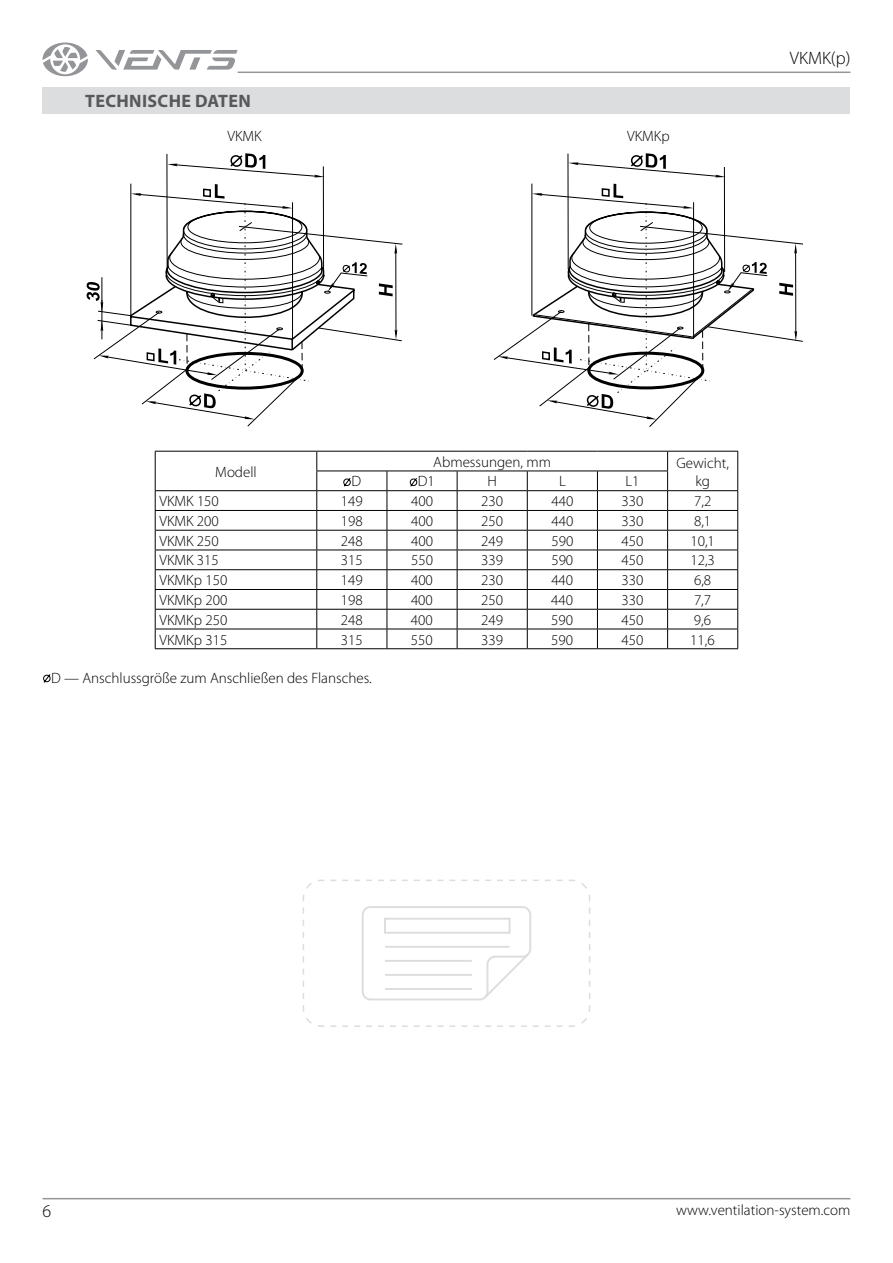
<style>
.page{position:relative;width:893px;height:1263px;background:#fff}
.page>*{position:absolute;margin:0;border:0;box-sizing:border-box;transform-origin:0 0}
.t1{font:700 18px "Myriad Pro";letter-spacing:.02em;color:#58595b}
.t2{font:300 18px "Myriad Pro";color:#000}
.t3{font:300 15px "Myriad Pro";color:#000}
</style>
<div class="page">
<hr style="left:43px;top:1198px;width:807px;height:1px;background:#939598">
<hr style="left:238px;top:72px;width:612px;height:1px;background:#939598">
<svg style="left:95px;top:50px;width:143px;height:20px"></svg>
<svg style="left:43px;top:43px;width:45px;height:33px"></svg>
<svg style="left:87px;top:153px;width:315px;height:273px"></svg>
<svg style="left:494px;top:153px;width:309px;height:274px"></svg>
<svg style="left:155px;top:452px;width:1px;height:196px"></svg>
<svg style="left:316px;top:452px;width:1px;height:196px"></svg>
<svg style="left:387px;top:472px;width:1px;height:176px"></svg>
<svg style="left:457px;top:472px;width:1px;height:176px"></svg>
<svg style="left:527px;top:472px;width:1px;height:176px"></svg>
<svg style="left:597px;top:472px;width:1px;height:176px"></svg>
<svg style="left:667px;top:452px;width:1px;height:196px"></svg>
<svg style="left:737px;top:452px;width:1px;height:196px"></svg>
<hr style="left:155px;top:451px;width:162px;height:1px;background:#000">
<hr style="left:317px;top:451px;width:70px;height:1px;background:#000">
<hr style="left:387px;top:451px;width:70px;height:1px;background:#000">
<hr style="left:457px;top:451px;width:70px;height:1px;background:#000">
<hr style="left:527px;top:451px;width:70px;height:1px;background:#000">
<hr style="left:597px;top:451px;width:71px;height:1px;background:#000">
<hr style="left:668px;top:451px;width:70px;height:1px;background:#000">
<hr style="left:155px;top:490px;width:162px;height:1px;background:#000">
<hr style="left:316px;top:471px;width:71px;height:1px;background:#000">
<hr style="left:387px;top:471px;width:70px;height:1px;background:#000">
<hr style="left:457px;top:471px;width:70px;height:1px;background:#000">
<hr style="left:527px;top:471px;width:70px;height:1px;background:#000">
<hr style="left:597px;top:471px;width:71px;height:1px;background:#000">
<hr style="left:668px;top:490px;width:70px;height:1px;background:#000">
<hr style="left:317px;top:490px;width:70px;height:1px;background:#000">
<hr style="left:387px;top:490px;width:70px;height:1px;background:#000">
<hr style="left:457px;top:490px;width:70px;height:1px;background:#000">
<hr style="left:527px;top:490px;width:70px;height:1px;background:#000">
<hr style="left:597px;top:490px;width:71px;height:1px;background:#000">
<hr style="left:155px;top:510px;width:162px;height:1px;background:#000">
<hr style="left:317px;top:510px;width:70px;height:1px;background:#000">
<hr style="left:387px;top:510px;width:70px;height:1px;background:#000">
<hr style="left:457px;top:510px;width:70px;height:1px;background:#000">
<hr style="left:527px;top:510px;width:70px;height:1px;background:#000">
<hr style="left:597px;top:510px;width:71px;height:1px;background:#000">
<hr style="left:668px;top:510px;width:70px;height:1px;background:#000">
<hr style="left:155px;top:530px;width:162px;height:1px;background:#000">
<hr style="left:317px;top:530px;width:70px;height:1px;background:#000">
<hr style="left:387px;top:530px;width:70px;height:1px;background:#000">
<hr style="left:457px;top:530px;width:70px;height:1px;background:#000">
<hr style="left:527px;top:530px;width:70px;height:1px;background:#000">
<hr style="left:597px;top:530px;width:71px;height:1px;background:#000">
<hr style="left:668px;top:530px;width:70px;height:1px;background:#000">
<hr style="left:155px;top:550px;width:162px;height:1px;background:#000">
<hr style="left:317px;top:550px;width:70px;height:1px;background:#000">
<hr style="left:387px;top:550px;width:70px;height:1px;background:#000">
<hr style="left:457px;top:550px;width:70px;height:1px;background:#000">
<hr style="left:527px;top:550px;width:70px;height:1px;background:#000">
<hr style="left:597px;top:550px;width:71px;height:1px;background:#000">
<hr style="left:668px;top:550px;width:70px;height:1px;background:#000">
<hr style="left:155px;top:569px;width:162px;height:1px;background:#000">
<hr style="left:317px;top:569px;width:70px;height:1px;background:#000">
<hr style="left:387px;top:569px;width:70px;height:1px;background:#000">
<hr style="left:457px;top:569px;width:70px;height:1px;background:#000">
<hr style="left:527px;top:569px;width:70px;height:1px;background:#000">
<hr style="left:597px;top:569px;width:71px;height:1px;background:#000">
<hr style="left:668px;top:569px;width:70px;height:1px;background:#000">
<hr style="left:155px;top:589px;width:162px;height:1px;background:#000">
<hr style="left:317px;top:589px;width:70px;height:1px;background:#000">
<hr style="left:387px;top:589px;width:70px;height:1px;background:#000">
<hr style="left:457px;top:589px;width:70px;height:1px;background:#000">
<hr style="left:527px;top:589px;width:70px;height:1px;background:#000">
<hr style="left:597px;top:589px;width:71px;height:1px;background:#000">
<hr style="left:668px;top:589px;width:70px;height:1px;background:#000">
<hr style="left:155px;top:609px;width:162px;height:1px;background:#000">
<hr style="left:317px;top:609px;width:70px;height:1px;background:#000">
<hr style="left:387px;top:609px;width:70px;height:1px;background:#000">
<hr style="left:457px;top:609px;width:70px;height:1px;background:#000">
<hr style="left:527px;top:609px;width:70px;height:1px;background:#000">
<hr style="left:597px;top:609px;width:71px;height:1px;background:#000">
<hr style="left:668px;top:609px;width:70px;height:1px;background:#000">
<hr style="left:155px;top:629px;width:162px;height:1px;background:#000">
<hr style="left:317px;top:629px;width:70px;height:1px;background:#000">
<hr style="left:387px;top:629px;width:70px;height:1px;background:#000">
<hr style="left:457px;top:629px;width:70px;height:1px;background:#000">
<hr style="left:527px;top:629px;width:70px;height:1px;background:#000">
<hr style="left:597px;top:629px;width:71px;height:1px;background:#000">
<hr style="left:668px;top:629px;width:70px;height:1px;background:#000">
<hr style="left:155px;top:648px;width:162px;height:1px;background:#000">
<hr style="left:317px;top:648px;width:70px;height:1px;background:#000">
<hr style="left:387px;top:648px;width:70px;height:1px;background:#000">
<hr style="left:457px;top:648px;width:70px;height:1px;background:#000">
<hr style="left:527px;top:648px;width:70px;height:1px;background:#000">
<hr style="left:597px;top:648px;width:71px;height:1px;background:#000">
<hr style="left:668px;top:648px;width:70px;height:1px;background:#000">
<svg style="left:343px;top:478px;width:8px;height:8px"></svg>
<svg style="left:410px;top:478px;width:7px;height:8px"></svg>
<svg style="left:43px;top:674px;width:7px;height:9px"></svg>
<div style="left:43px;top:87px;width:807px;height:27px;background:#dcddde"></div>
<svg style="left:302px;top:879px;width:289px;height:148px"></svg>
<p class="t1" style="left:85px;top:89px;width:167px">TECHNISCHE DATEN</p>
<p class="t3" style="left:227px;top:128px;width:36px">VKMK</p>
<p class="t3" style="left:627px;top:128px;width:44px">VKMKp</p>
<p class="t2" style="left:790px;top:48px;width:62px">VKMK(p)</p>
<p class="t3" style="left:215px;top:463px;width:43px">Modell</p>
<p class="t3" style="left:433px;top:453px;width:119px">Abmessungen, mm</p>
<p class="t3" style="left:676px;top:454px;width:54px">Gewicht,</p>
<p class="t3" style="left:351px;top:473px;width:11px">D</p>
<p class="t3" style="left:418px;top:473px;width:19px">D1</p>
<p class="t3" style="left:487px;top:473px;width:11px">H</p>
<p class="t3" style="left:559px;top:473px;width:8px">L</p>
<p class="t3" style="left:625px;top:473px;width:16px">L1</p>
<p class="t3" style="left:695px;top:472px;width:16px">kg</p>
<p class="t3" style="left:159px;top:493px;width:61px">VKMK 150</p>
<p class="t3" style="left:341px;top:493px;width:23px">149</p>
<p class="t3" style="left:411px;top:493px;width:23px">400</p>
<p class="t3" style="left:481px;top:493px;width:23px">230</p>
<p class="t3" style="left:551px;top:493px;width:23px">440</p>
<p class="t3" style="left:622px;top:493px;width:23px">330</p>
<p class="t3" style="left:694px;top:493px;width:19px">7,2</p>
<p class="t3" style="left:159px;top:513px;width:61px">VKMK 200</p>
<p class="t3" style="left:341px;top:513px;width:23px">198</p>
<p class="t3" style="left:411px;top:513px;width:23px">400</p>
<p class="t3" style="left:481px;top:513px;width:23px">250</p>
<p class="t3" style="left:551px;top:513px;width:23px">440</p>
<p class="t3" style="left:621px;top:513px;width:23px">330</p>
<p class="t3" style="left:694px;top:513px;width:19px">8,1</p>
<p class="t3" style="left:159px;top:532px;width:61px">VKMK 250</p>
<p class="t3" style="left:341px;top:532px;width:23px">248</p>
<p class="t3" style="left:411px;top:532px;width:23px">400</p>
<p class="t3" style="left:481px;top:532px;width:23px">249</p>
<p class="t3" style="left:551px;top:532px;width:23px">590</p>
<p class="t3" style="left:621px;top:532px;width:23px">450</p>
<p class="t3" style="left:690px;top:532px;width:26px">10,1</p>
<p class="t3" style="left:159px;top:552px;width:61px">VKMK 315</p>
<p class="t3" style="left:341px;top:552px;width:23px">315</p>
<p class="t3" style="left:411px;top:552px;width:23px">550</p>
<p class="t3" style="left:481px;top:552px;width:23px">339</p>
<p class="t3" style="left:551px;top:552px;width:23px">590</p>
<p class="t3" style="left:621px;top:552px;width:23px">450</p>
<p class="t3" style="left:690px;top:552px;width:26px">12,3</p>
<p class="t3" style="left:159px;top:572px;width:69px">VKMKp 150</p>
<p class="t3" style="left:341px;top:572px;width:23px">149</p>
<p class="t3" style="left:411px;top:572px;width:23px">400</p>
<p class="t3" style="left:481px;top:572px;width:23px">230</p>
<p class="t3" style="left:551px;top:572px;width:23px">440</p>
<p class="t3" style="left:621px;top:572px;width:23px">330</p>
<p class="t3" style="left:694px;top:572px;width:19px">6,8</p>
<p class="t3" style="left:159px;top:592px;width:69px">VKMKp 200</p>
<p class="t3" style="left:341px;top:592px;width:23px">198</p>
<p class="t3" style="left:411px;top:592px;width:23px">400</p>
<p class="t3" style="left:481px;top:592px;width:23px">250</p>
<p class="t3" style="left:551px;top:592px;width:23px">440</p>
<p class="t3" style="left:621px;top:592px;width:23px">330</p>
<p class="t3" style="left:694px;top:592px;width:19px">7,7</p>
<p class="t3" style="left:159px;top:611px;width:69px">VKMKp 250</p>
<p class="t3" style="left:341px;top:611px;width:23px">248</p>
<p class="t3" style="left:411px;top:611px;width:23px">400</p>
<p class="t3" style="left:481px;top:611px;width:23px">249</p>
<p class="t3" style="left:551px;top:611px;width:23px">590</p>
<p class="t3" style="left:621px;top:611px;width:23px">450</p>
<p class="t3" style="left:694px;top:611px;width:19px">9,6</p>
<p class="t3" style="left:159px;top:631px;width:69px">VKMKp 315</p>
<p class="t3" style="left:341px;top:631px;width:23px">315</p>
<p class="t3" style="left:411px;top:631px;width:23px">550</p>
<p class="t3" style="left:481px;top:631px;width:23px">339</p>
<p class="t3" style="left:551px;top:631px;width:23px">590</p>
<p class="t3" style="left:621px;top:631px;width:23px">450</p>
<p class="t3" style="left:690px;top:631px;width:26px">11,6</p>
<p class="t3" style="left:51px;top:669px;width:322px">D — Anschlussgröße zum Anschließen des Flansches.</p>
<p class="t2" style="left:43px;top:1201px;width:10px">6</p>
<p class="t3" style="left:676px;top:1201px;width:176px">www.ventilation-system.com</p>
</div>
